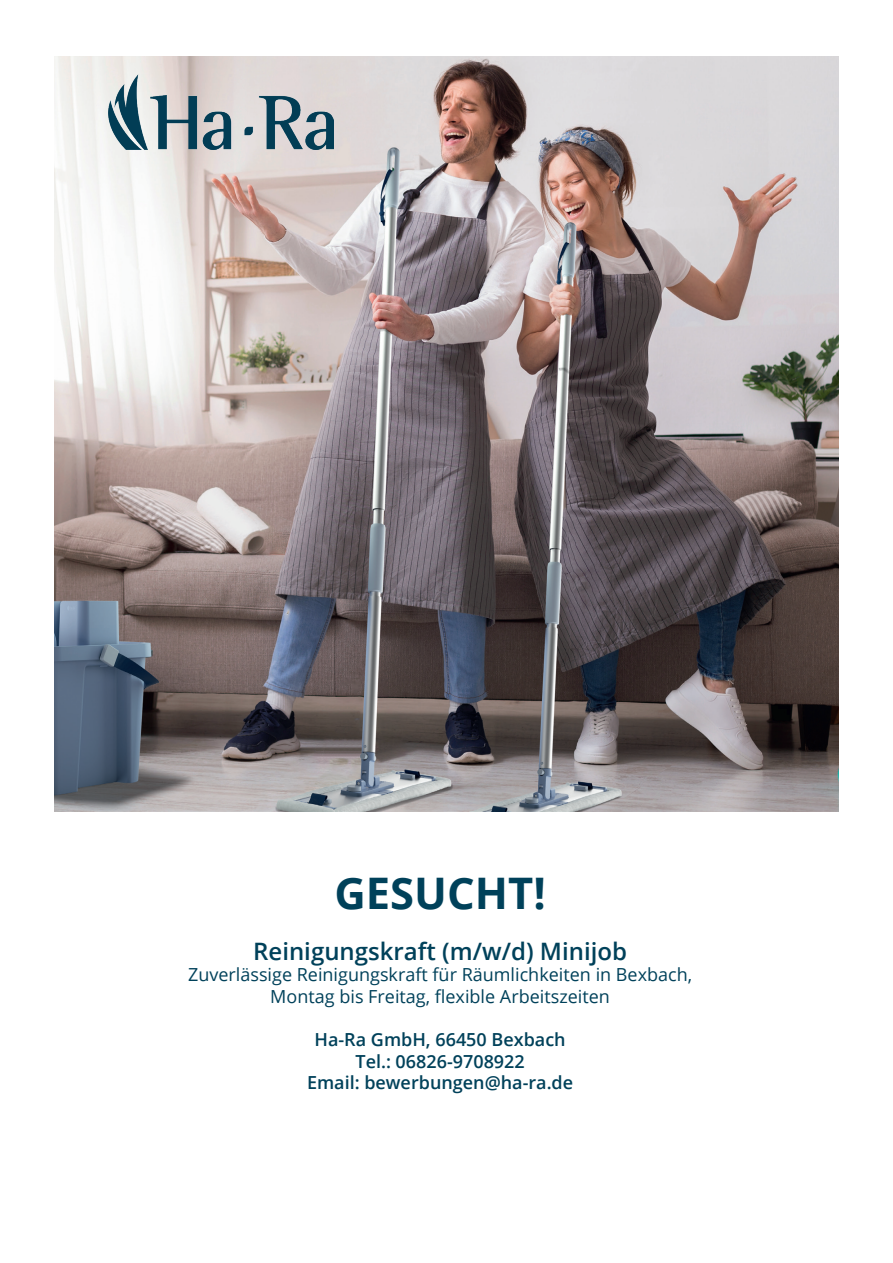
<style>
.page{position:relative;width:893px;height:1263px;background:#fff}
.page>*{position:absolute;margin:0;border:0;box-sizing:border-box;transform-origin:0 0}
.t1{font:700 43.5px "Open Sans";color:#00415a}
.t2{font:600 24px "Open Sans";color:#00415a}
.t3{font:18px "Open Sans";color:#00415a}
.t4{font:600 18px "Open Sans";color:#00415a}
</style>
<div class="page">
<img style="left:54px;top:56px;width:785px;height:755px">
<img style="left:108px;top:74px;width:225px;height:76px">
<p class="t1" style="left:334px;top:863px;width:213px">GESUCHT!</p>
<p class="t2" style="left:253px;top:934px;width:375px">Reinigungskraft (m/w/d) Minijob</p>
<p class="t3" style="left:188px;top:962px;width:506px">Zuverlässige Reinigungskraft für Räumlichkeiten in Bexbach,</p>
<p class="t3" style="left:270px;top:984px;width:341px">Montag bis Freitag, flexible Arbeitszeiten</p>
<p class="t4" style="left:315px;top:1027px;width:253px">Ha-Ra GmbH, 66450 Bexbach</p>
<p class="t4" style="left:355px;top:1049px;width:171px">Tel.: 06826-9708922</p>
<p class="t4" style="left:307px;top:1070px;width:268px">Email: bewerbungen@ha-ra.de</p>
</div>
